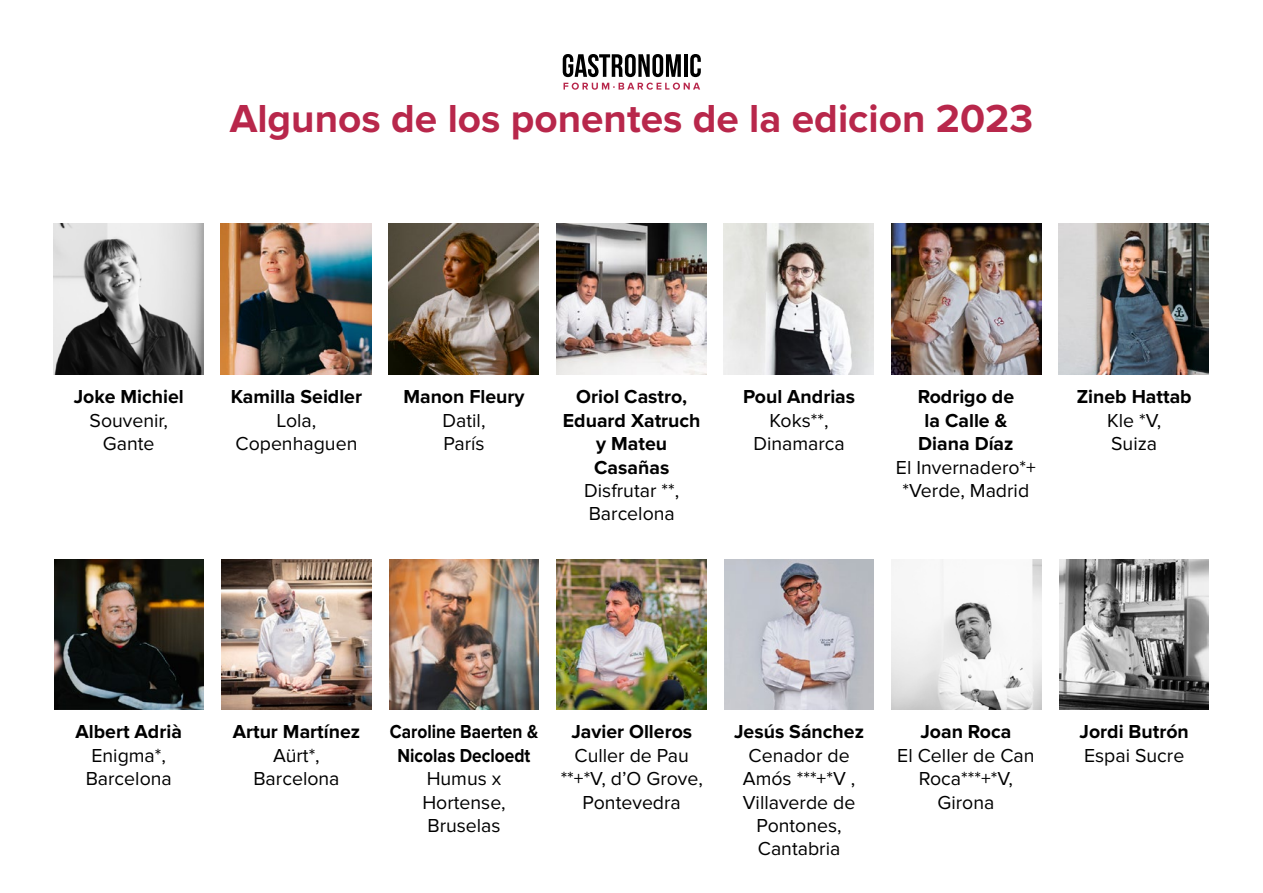
<style>
.page{position:relative;width:1263px;height:893px;background:#fff}
.page>*{position:absolute;margin:0;border:0;box-sizing:border-box;transform-origin:0 0}
.t1{font:700 40.5px "Proxima Nova";color:#b8274b}
.t2{font:19.5px/23.4px "Proxima Nova";color:#000;text-align:center}
.t3{font:700 19.5px/23.4px "Proxima Nova";color:#000;text-align:center}
.t4{font:700 19.5px/23.4px "Proxima Nova";color:#000;text-align:center;scale:.89 1}
</style>
<div class="page">
<svg style="left:563px;top:54px;width:118px;height:23px"></svg>
<hr style="left:684px;top:54px;width:3px;height:23px;background:#000">
<svg style="left:690px;top:54px;width:11px;height:23px"></svg>
<svg style="left:563px;top:83px;width:137px;height:7px"></svg>
<img style="left:54px;top:560px;width:150px;height:149px">
<img style="left:222px;top:560px;width:149px;height:149px">
<img style="left:389px;top:560px;width:150px;height:149px">
<img style="left:557px;top:560px;width:149px;height:149px">
<img style="left:724px;top:560px;width:150px;height:149px">
<img style="left:892px;top:560px;width:149px;height:149px">
<img style="left:1059px;top:560px;width:150px;height:149px">
<img style="left:53px;top:224px;width:151px;height:150px">
<img style="left:221px;top:224px;width:150px;height:150px">
<img style="left:388px;top:224px;width:151px;height:150px">
<img style="left:556px;top:224px;width:150px;height:150px">
<img style="left:724px;top:224px;width:150px;height:150px">
<img style="left:891px;top:224px;width:150px;height:150px">
<img style="left:1059px;top:224px;width:150px;height:150px">
<p class="t1" style="left:230px;top:95px;width:805px">Algunos de los ponentes de la edicion 2023</p>
<p class="t3" style="left:74px;top:386px;width:112px">Joke Michiel</p>
<p class="t2" style="left:90px;top:409px;width:80px">Souvenir,<br>Gante</p>
<p class="t3" style="left:231px;top:386px;width:133px">Kamilla Seidler</p>
<p class="t2" style="left:235px;top:409px;width:123px">Lola,<br>Copenhaguen</p>
<p class="t3" style="left:403px;top:386px;width:123px">Manon Fleury</p>
<p class="t2" style="left:443px;top:409px;width:44px;text-align:left">Datil,<br>París</p>
<p class="t3" style="left:563px;top:386px;width:139px">Oriol Castro,<br>Eduard Xatruch y Mateu<br>Casañas</p>
<p class="t2" style="left:584px;top:479px;width:97px;text-align:left">Disfrutar **,<br>Barcelona</p>
<p class="t3" style="left:743px;top:386px;width:114px">Poul Andrias</p>
<p class="t2" style="left:753px;top:409px;width:93px">Koks**,<br>Dinamarca</p>
<p class="t3" style="left:918px;top:386px;width:98px">Rodrigo de la Calle &amp;<br>Diana Díaz</p>
<p class="t2" style="left:896px;top:456px;width:142px">El Invernadero*+</p>
<p class="t2" style="left:903px;top:479px;width:128px">*Verde, Madrid</p>
<p class="t3" style="left:1077px;top:386px;width:117px">Zineb Hattab</p>
<p class="t2" style="left:1107px;top:409px;width:56px;text-align:left">Kle *V,<br>Suiza</p>
<p class="t3" style="left:76px;top:721px;width:108px">Albert Adrià</p>
<p class="t2" style="left:86px;top:744px;width:88px;text-align:left">Enigma*,<br>Barcelona</p>
<p class="t3" style="left:233px;top:721px;width:129px">Artur Martínez</p>
<p class="t2" style="left:253px;top:744px;width:88px">Aürt*,<br>Barcelona</p>
<p class="t4" style="left:390px;top:721px;width:168px">Caroline Baerten &amp;<br>Nicolas Decloedt</p>
<p class="t2" style="left:422px;top:767px;width:85px;text-align:left">Humus x<br>Hortense,<br>Bruselas</p>
<p class="t3" style="left:571px;top:721px;width:122px">Javier Olleros</p>
<p class="t2" style="left:561px;top:744px;width:144px">Culler de Pau **+*V, d’O Grove,<br>Pontevedra</p>
<p class="t3" style="left:734px;top:721px;width:131px">Jesús Sánchez</p>
<p class="t2" style="left:743px;top:744px;width:114px">Cenador de<br>Amós ***+*V ,<br>Villaverde de<br>Pontones,<br>Cantabria</p>
<p class="t3" style="left:920px;top:721px;width:93px">Joan Roca</p>
<p class="t2" style="left:897px;top:744px;width:139px">El Celler de Can<br>Roca***+*V,<br>Girona</p>
<p class="t3" style="left:1079px;top:721px;width:111px">Jordi Butrón</p>
<p class="t2" style="left:1084px;top:744px;width:102px">Espai Sucre</p>
</div>
